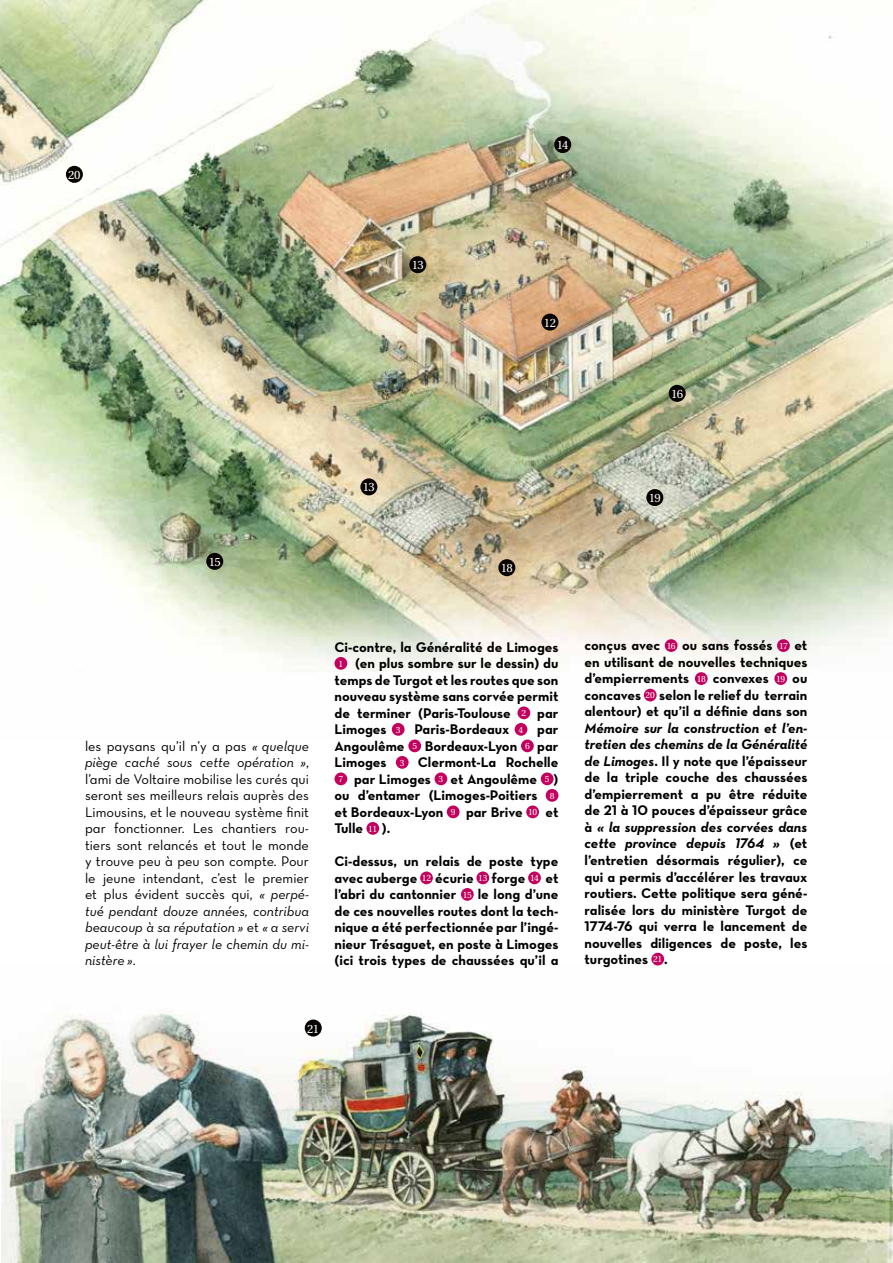
<style>
.page{position:relative;width:893px;height:1263px;background:#fff}
.page>*{position:absolute;margin:0;border:0;box-sizing:border-box;transform-origin:0 0}
.t1{font:14.25px/16.5px "Neutra Text Bold Alt";color:#000;text-align:justify}
.t2{font:14.25px/16.5px "Neutra Text Book Alt";color:#000;text-align:justify}
.t3{font:14.25px/16.5px "Neutra Text Book Italic Alt";color:#000;text-align:justify}
.t4{font:14.25px/16.5px "Neutra Text Bold Italic Alt";color:#000}
.t5{font:12px "Utopia";letter-spacing:-.055em;color:#fff}
.s1{font-family:"Neutra Text Book Italic Alt"}
.s2{font-family:"Neutra Text Book Alt"}
.s3{font-family:"Utopia";font-size:9px;color:#fff}
.s4{font-family:"Neutra Text Bold Italic Alt"}
.s5{font-family:"Neutra Text Bold Alt"}
</style>
<div class="page">
<img style="left:0;top:0;width:893px;height:736px">
<img style="left:1px;top:964px;width:892px;height:299px">
<img style="left:0;top:700px;width:1px;height:563px">
<div style="left:334px;top:657px;width:13px;height:13px;background:#c3005d;border-radius:50%"></div>
<div style="left:517px;top:706px;width:13px;height:13px;background:#c3005d;border-radius:50%"></div>
<div style="left:392px;top:723px;width:13px;height:13px;background:#c3005d;border-radius:50%"></div>
<div style="left:515px;top:723px;width:12px;height:13px;background:#c3005d;border-radius:50%"></div>
<div style="left:408px;top:739px;width:13px;height:13px;background:#c3005d;border-radius:50%"></div>
<div style="left:521px;top:739px;width:13px;height:13px;background:#c3005d;border-radius:50%"></div>
<div style="left:396px;top:756px;width:13px;height:13px;background:#c3005d;border-radius:50%"></div>
<div style="left:334px;top:772px;width:13px;height:13px;background:#c3005d;border-radius:50%"></div>
<div style="left:435px;top:772px;width:12px;height:13px;background:#c3005d;border-radius:50%"></div>
<div style="left:541px;top:772px;width:13px;height:13px;background:#c3005d;border-radius:50%"></div>
<div style="left:546px;top:789px;width:12px;height:13px;background:#c3005d;border-radius:50%"></div>
<div style="left:447px;top:805px;width:13px;height:13px;background:#c3005d;border-radius:50%"></div>
<div style="left:526px;top:805px;width:13px;height:13px;background:#c3005d;border-radius:50%"></div>
<div style="left:366px;top:822px;width:13px;height:13px;background:#c3005d;border-radius:50%"></div>
<div style="left:420px;top:871px;width:13px;height:13px;background:#c3005d;border-radius:50%"></div>
<div style="left:476px;top:871px;width:13px;height:13px;background:#c3005d;border-radius:50%"></div>
<div style="left:528px;top:871px;width:13px;height:13px;background:#c3005d;border-radius:50%"></div>
<div style="left:461px;top:888px;width:13px;height:13px;background:#c3005d;border-radius:50%"></div>
<div style="left:665px;top:639px;width:12px;height:13px;background:#c3005d;border-radius:50%"></div>
<div style="left:777px;top:639px;width:13px;height:13px;background:#c3005d;border-radius:50%"></div>
<div style="left:695px;top:672px;width:13px;height:13px;background:#c3005d;border-radius:50%"></div>
<div style="left:774px;top:672px;width:13px;height:13px;background:#c3005d;border-radius:50%"></div>
<div style="left:644px;top:689px;width:13px;height:12px;background:#c3005d;border-radius:50%"></div>
<div style="left:651px;top:953px;width:13px;height:12px;background:#c3005d;border-radius:50%"></div>
<div style="left:409px;top:256px;width:17px;height:17px;background:#060300;border-radius:50%"></div>
<div style="left:669px;top:385px;width:17px;height:17px;background:#060300;border-radius:50%"></div>
<div style="left:646px;top:489px;width:17px;height:17px;background:#060300;border-radius:50%"></div>
<div style="left:360px;top:478px;width:17px;height:17px;background:#060300;border-radius:50%"></div>
<div style="left:66px;top:166px;width:17px;height:17px;background:#060300;border-radius:50%"></div>
<div style="left:541px;top:314px;width:17px;height:17px;background:#060300;border-radius:50%"></div>
<div style="left:554px;top:136px;width:17px;height:17px;background:#060300;border-radius:50%"></div>
<div style="left:206px;top:553px;width:17px;height:17px;background:#060300;border-radius:50%"></div>
<div style="left:305px;top:1019px;width:17px;height:17px;background:#060300;border-radius:50%"></div>
<div style="left:498px;top:559px;width:17px;height:17px;background:#060300;border-radius:50%"></div>
<p class="t5" style="left:68px;top:168px;width:14px">20</p>
<p class="t5" style="left:412px;top:259px;width:14px">13</p>
<p class="t5" style="left:557px;top:138px;width:13px">14</p>
<p class="t5" style="left:544px;top:316px;width:14px">12</p>
<p class="t5" style="left:671px;top:387px;width:13px">16</p>
<p class="t5" style="left:209px;top:555px;width:14px">15</p>
<p class="t5" style="left:363px;top:481px;width:14px">13</p>
<p class="t5" style="left:501px;top:561px;width:13px">18</p>
<p class="t5" style="left:649px;top:491px;width:14px">19</p>
<p class="t2" style="left:85px;top:737px;width:225px">les paysans qu’il n’y a pas <span class="s1">« quelque</span></p>
<p class="t3" style="left:85px;top:754px;width:225px">piège caché sous cette opération »<span class="s2">,</span></p>
<p class="t2" style="left:85px;top:770px;width:225px">l’ami de Voltaire mobilise les curés qui seront ses meilleurs relais auprès des Limousins, et le nouveau système finit par fonctionner. Les chantiers rou&shy;tiers sont relancés et tout le monde y trouve peu à peu son compte. Pour le jeune intendant, c’est le premier et plus évident succès qui, <span class="s1">« perpé-</span></p>
<p class="t3" style="left:85px;top:902px;width:225px">tué pendant douze années, contribua beaucoup à sa réputation » <span class="s2">et</span> « a servi peut-être à lui frayer le chemin du mi&shy;nistère »<span class="s2">.</span></p>
<p class="t1" style="left:334px;top:638px;width:225px;text-align:left">Ci-contre, la Généralité de Limoges<br><span class="s3">1</span> (en plus sombre sur le dessin) du temps de Turgot et les routes que son nouveau système sans corvée permit de terminer (Paris-Toulouse <span class="s3">2</span> par<br>Limoges <span class="s3">3</span> Paris-Bordeaux <span class="s3">4</span> par<br>Angoulême <span class="s3">5</span> Bordeaux-Lyon <span class="s3">6</span> par<br>Limoges <span class="s3">3</span> Clermont-La Rochelle<br><span class="s3">7</span> par Limoges <span class="s3">3</span> et Angoulême <span class="s3">5</span> ) ou d’entamer (Limoges-Poitiers <span class="s3">8 </span>et Bordeaux-Lyon <span class="s3">9</span> par Brive <span class="s3">10</span> et<br>Tulle <span class="s3">11</span> ).</p>
<p class="t1" style="left:334px;top:853px;width:225px">Ci-dessus, un relais de poste type avec auberge <span class="s3">12</span> écurie <span class="s3">13</span> forge <span class="s3">14</span> et l’abri du cantonnier <span class="s3">15</span> le long d’une de ces nouvelles routes dont la tech&shy;nique a été perfectionnée par l’ingé&shy;nieur Trésaguet, en poste à Limoges (ici trois types de chaussées qu’il a</p>
<p class="t5" style="left:307px;top:1022px;width:14px">21</p>
<p class="t1" style="left:584px;top:637px;width:224px">conçus avec <span class="s3">16</span> ou sans fossés <span class="s3">17</span> et en utilisant de nouvelles techniques d’empierrements <span class="s3">18</span> convexes <span class="s3">19</span> ou concaves <span class="s3">20</span> selon le relief du terrain alentour) et qu’il a définie dans son</p>
<p class="t4" style="left:584px;top:719px;width:224px">Mémoire sur la construction et l’en&shy;tretien des chemins de la Généralité</p>
<p class="t1" style="left:584px;top:752px;width:224px"><span class="s4">de Limoges</span>. Il y note que l’épaisseur de la triple couche des chaussées d’empierrement a pu être réduite de 21 à 10 pouces d’épaisseur grâce</p>
<p class="t4" style="left:584px;top:818px;width:224px"><span class="s5">à</span> « la suppression des corvées dans cette province depuis 1764 » <span class="s5">(et</span></p>
<p class="t1" style="left:584px;top:851px;width:224px">l’entretien désormais régulier), ce qui a permis d’accélérer les travaux routiers. Cette politique sera géné&shy;ralisée lors du ministère Turgot de 1774-76 qui verra le lancement de nouvelles diligences de poste, les turgotines <span class="s3">21</span> .</p>
</div>
